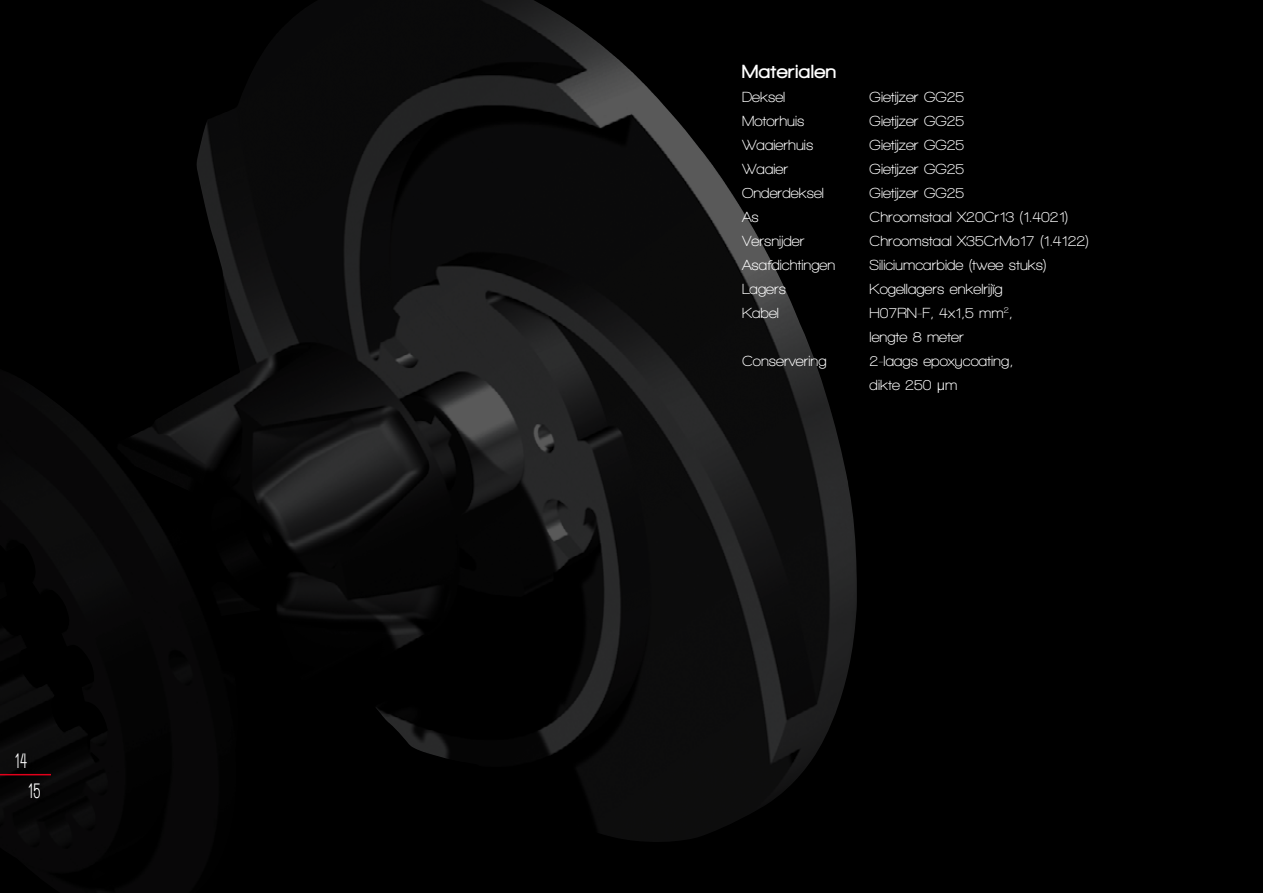
<style>
.page{position:relative;width:1263px;height:893px;background:#000}
.page>*{position:absolute;margin:0;border:0;box-sizing:border-box;transform-origin:0 0}
.t1{font:700 ultra-condensed 22.5px "Walkway";color:#fff}
.t2{font:900 19.5px "Walkway";letter-spacing:.05em;color:#fff}
.t3{font:700 15px/24px "Walkway";color:#fff}
.s1{font-family:"Univers";font-weight:300}
</style>
<div class="page">
<img style="left:0;top:0;width:857px;height:893px">
<hr style="left:0;top:774px;width:51px;height:1px;background:#e2001a">
<div style="left:16px;top:754px;width:28px;height:48px;background:#070607"></div>
<h1 class="t1" style="left:15px;top:748px;width:14px">14</h1>
<h1 class="t1" style="left:28px;top:778px;width:14px">15</h1>
<h2 class="t2" style="left:742px;top:61px;width:96px">Materialen</h2>
<p class="t3" style="left:742px;top:85px;width:45px">Deksel</p>
<p class="t3" style="left:870px;top:85px;width:96px">Gietijzer GG25</p>
<p class="t3" style="left:742px;top:109px;width:64px">Motorhuis</p>
<p class="t3" style="left:870px;top:109px;width:96px">Gietijzer GG25</p>
<p class="t3" style="left:742px;top:133px;width:73px">Waaierhuis</p>
<p class="t3" style="left:870px;top:133px;width:96px">Gietijzer GG25</p>
<p class="t3" style="left:742px;top:157px;width:48px">Waaier</p>
<p class="t3" style="left:870px;top:157px;width:96px">Gietijzer GG25</p>
<p class="t3" style="left:742px;top:181px;width:83px">Onderdeksel</p>
<p class="t3" style="left:870px;top:181px;width:96px">Gietijzer GG25</p>
<p class="t3" style="left:742px;top:205px;width:18px">As</p>
<p class="t3" style="left:870px;top:205px;width:200px">Chroomstaal X20Cr13 (1.4021)</p>
<p class="t3" style="left:742px;top:229px;width:64px">Versnijder</p>
<p class="t3" style="left:870px;top:229px;width:221px">Chroomstaal X35CrMo17 (1.4122)</p>
<p class="t3" style="left:742px;top:253px;width:95px">Asafdichtingen</p>
<p class="t3" style="left:870px;top:253px;width:178px">Siliciumcarbide (twee stuks)</p>
<p class="t3" style="left:742px;top:277px;width:46px">Lagers</p>
<p class="t3" style="left:870px;top:277px;width:134px">Kogellagers enkelrijïg</p>
<p class="t3" style="left:742px;top:301px;width:38px">Kabel</p>
<p class="t3" style="left:870px;top:301px;width:145px">H07RN-F, 4x1,5 mm<sup>2</sup>, lengte 8 meter</p>
<p class="t3" style="left:742px;top:349px;width:86px">Conservering</p>
<p class="t3" style="left:870px;top:349px;width:145px">2-laags epoxycoating, dikte 250 <span class="s1">μ</span>m</p>
</div>
